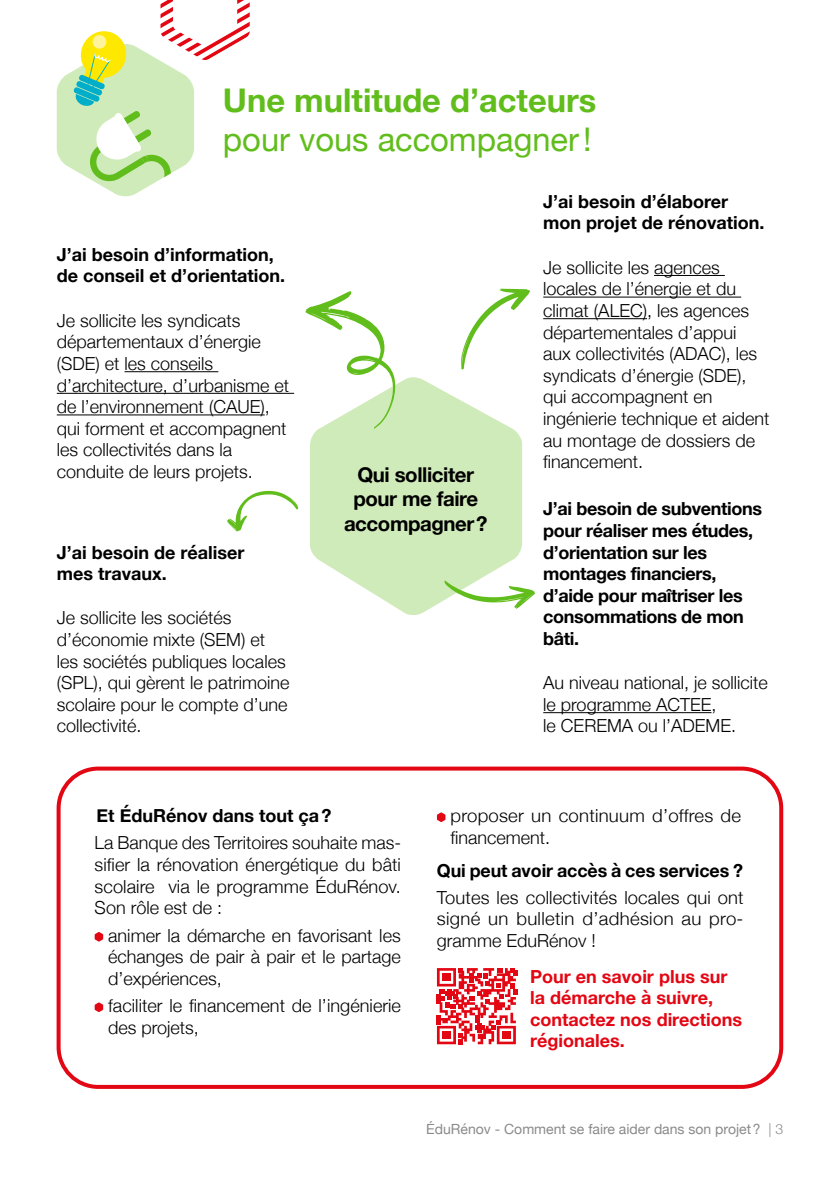
<style>
.page{position:relative;width:840px;height:1191px;background:#fff}
.page>*{position:absolute;margin:0;border:0;box-sizing:border-box;transform-origin:0 0}
.t1{font:700 32.6px "Helvetica Neue";color:#61bd1b}
.t2{font:32.6px "Helvetica Neue";color:#61bd1b}
.t3{font:700 20.4px/24.4px "Helvetica Neue";letter-spacing:-.02em;color:#000;text-align:center}
.t4{font:300 18px/21.6px "Helvetica Neue";color:#000}
.t5{font:700 18px/21.6px "Helvetica Neue";letter-spacing:-.005em;color:#000}
.t6{font:700 18px/21.6px "Helvetica Neue";color:#e30613}
.t7{font:14px "Helvetica Neue";color:#8a8a8a}
.s1{font-weight:300}
</style>
<div class="page">
<svg style="left:227px;top:490px;width:71px;height:41px"></svg>
<hr style="left:124px;top:371px;width:94px;height:1px;background:#000">
<hr style="left:57px;top:393px;width:237px;height:1px;background:#000">
<hr style="left:57px;top:414px;width:207px;height:1px;background:#000">
<hr style="left:653px;top:275px;width:71px;height:1px;background:#000">
<hr style="left:543px;top:297px;width:197px;height:1px;background:#000">
<hr style="left:543px;top:318px;width:103px;height:1px;background:#000">
<hr style="left:543px;top:712px;width:168px;height:1px;background:#000">
<svg style="left:95px;top:932px;width:8px;height:9px"></svg>
<svg style="left:95px;top:1002px;width:8px;height:10px"></svg>
<svg style="left:436px;top:812px;width:9px;height:10px"></svg>
<div style="left:57px;top:766px;width:725px;height:323px;border:4px solid #e30613;border-radius:40px"></div>
<svg style="left:310px;top:377px;width:212px;height:238px;fill:#d0ebba"></svg>
<svg style="left:461px;top:288px;width:69px;height:82px"></svg>
<svg style="left:444px;top:580px;width:90px;height:29px"></svg>
<svg style="left:305px;top:291px;width:90px;height:138px"></svg>
<svg style="left:436px;top:968px;width:81px;height:76px"></svg>
<svg style="left:57px;top:0;width:192px;height:197px"></svg>
<h1 class="t1" style="left:223px;top:75px;width:375px">Une multitude d’acteurs</h1>
<h1 class="t2" style="left:223px;top:116px;width:370px">pour vous accompagner!</h1>
<p class="t5" style="left:57px;top:244px;width:230px">J’ai besoin d’information, de conseil et d’orientation.</p>
<p class="t4" style="left:57px;top:308px;width:234px">Je sollicite les syndicats départementaux d’énergie (SDE) et les conseils d’architecture, d’urbanisme et de l’environnement (CAUE), qui forment et accompagnent les collectivités dans la conduite de leurs projets.</p>
<p class="t5" style="left:57px;top:542px;width:189px">J’ai besoin de réaliser mes travaux.</p>
<p class="t4" style="left:57px;top:606px;width:234px">Je sollicite les sociétés d’économie mixte (SEM) et les sociétés publiques locales (SPL), qui gèrent le patrimoine scolaire pour le compte d’une collectivité.</p>
<p class="t3" style="left:344px;top:463px;width:145px">Qui solliciter pour me faire accompagner?</p>
<p class="t5" style="left:543px;top:191px;width:223px">J’ai besoin d’élaborer mon projet de rénovation.</p>
<p class="t4" style="left:543px;top:255px;width:228px">Je sollicite les agences locales de l’énergie et du climat (ALEC), les agences départementales d’appui<br>aux collectivités (ADAC), les syndicats d’énergie (SDE), qui accompagnent en ingénierie technique et aident au montage de dossiers de financement.</p>
<p class="t5" style="left:543px;top:498px;width:220px">J’ai besoin de subventions pour réaliser mes études, d’orientation sur les montages financiers, d’aide pour maîtriser les consommations de mon bâti.</p>
<p class="t4" style="left:543px;top:670px;width:226px">Au niveau national, je sollicite le programme ACTEE,<br>le CEREMA ou l’ADEME.</p>
<p class="t5" style="left:97px;top:805px;width:236px">Et ÉduRénov dans tout ça?</p>
<p class="t4" style="left:95px;top:831px;width:308px;text-align:justify">La Banque des Territoires souhaite mas&shy;sifier la rénovation énergétique du bâti scolaire via le programme ÉduRénov.<br>Son rôle est de :</p>
<p class="t4" style="left:108px;top:923px;width:294px;text-align:justify">animer la démarche en favorisant les échanges de pair à pair et le partage d’expériences,</p>
<p class="t4" style="left:108px;top:993px;width:294px">faciliter le financement de l’ingénierie des projets,</p>
<p class="t4" style="left:450px;top:803px;width:292px">proposer un continuum d’offres de financement.</p>
<p class="t5" style="left:436px;top:860px;width:307px">Qui peut avoir accès à ces services ?</p>
<p class="t4" style="left:436px;top:885px;width:308px;text-align:justify">Toutes les collectivités locales qui ont signé un bulletin d’adhésion au pro&shy;gramme EduRénov !</p>
<p class="t6" style="left:530px;top:965px;width:213px">Pour en savoir plus sur la démarche à suivre, contactez nos directions régionales.</p>
<p class="t7" style="left:426px;top:1118px;width:358px">ÉduRénov - Comment se faire aider dans son projet? <span class="s1">| 3</span></p>
</div>
